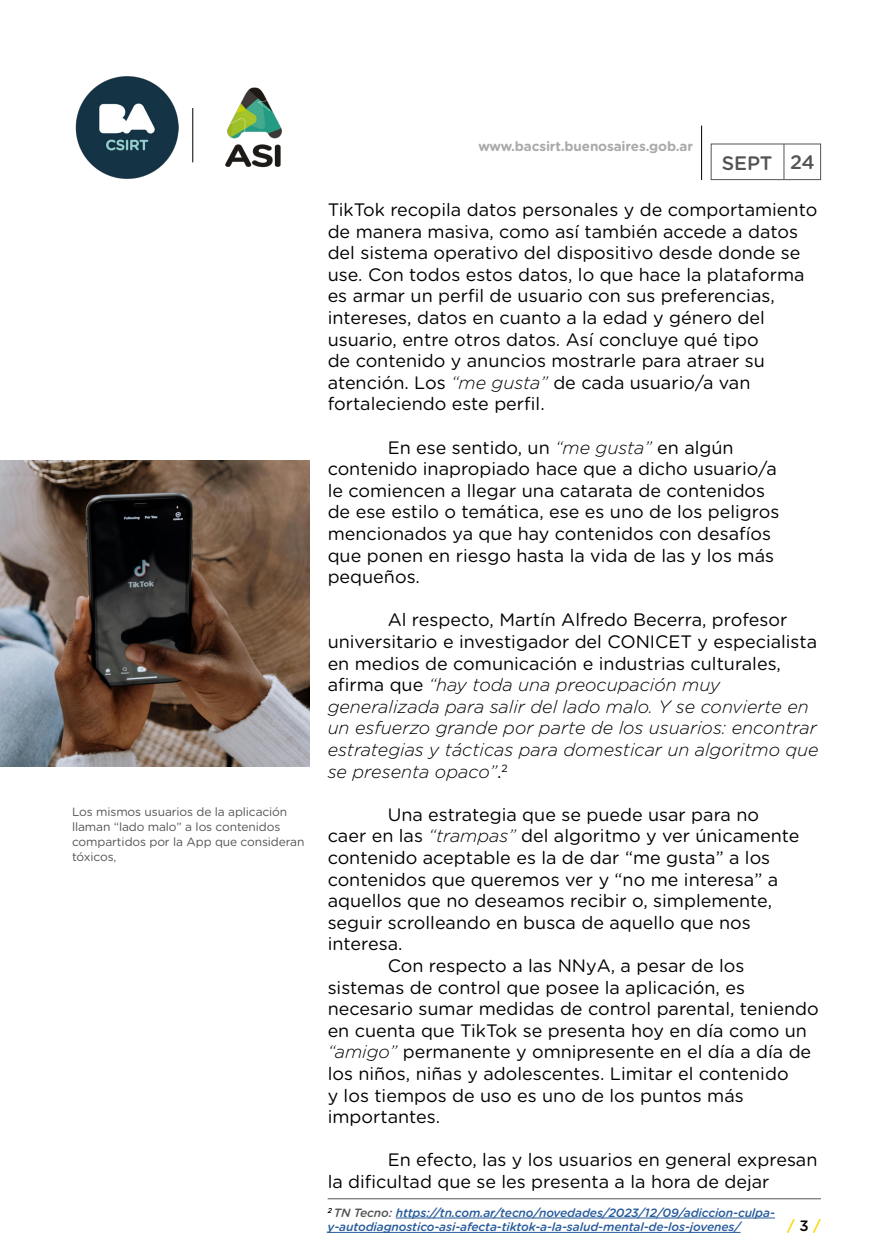
<style>
.page{position:relative;width:893px;height:1260px;background:#fff}
.page>*{position:absolute;margin:0;border:0;box-sizing:border-box;transform-origin:0 0}
.t1{font:500 19.5px "Gotham Rounded";letter-spacing:-.01em;color:#545454}
.t2{font:18px/21.6px "Gotham Rounded";color:#000}
.t3{font:italic 300 18px/21.6px "Gotham Rounded";color:#000}
.t4{font:500 15px "Gotham Rounded";color:#fcd600}
.t5{font:700 13.5px "Gotham Rounded";letter-spacing:-.01em;color:#545454}
.t6{font:italic 500 12px/14.4px "Gotham Rounded";letter-spacing:-.01em;color:#275b9b}
.t7{font:12px/15px "Gotham Rounded";letter-spacing:-.01em;color:#545454}
.s1{font-weight:300;font-style:italic}
.s2{font-weight:400;font-style:normal}
.s3{color:#545454}
.s4{color:#000}
</style>
<div class="page">
<div style="left:711px;top:144px;width:110px;height:36px;border:1px solid #545454"></div>
<hr style="left:784px;top:144px;width:1px;height:36px;background:#545454">
<hr style="left:193px;top:108px;width:1px;height:54px;background:#000">
<hr style="left:701px;top:126px;width:1px;height:54px;background:#000">
<img style="left:76px;top:76px;width:102px;height:102px">
<img style="left:225px;top:87px;width:57px;height:81px">
<hr style="left:328px;top:1199px;width:493px;height:1px;background:#545454">
<img style="left:0;top:461px;width:310px;height:306px">
<hr style="left:396px;top:1218px;width:379px;height:1px;background:#275b9b">
<hr style="left:328px;top:1232px;width:413px;height:1px;background:#275b9b">
<p class="t7" style="left:72px;top:804px;width:234px">Los mismos usuarios de la aplicación llaman “lado malo” a los contenidos compartidos por la App que consideran tóxicos,</p>
<p class="t5" style="left:478px;top:137px;width:216px">www.bacsirt.buenosaires.gob.ar</p>
<p class="t1" style="left:722px;top:149px;width:94px">SEPT 24</p>
<p class="t2" style="left:328px;top:198px;width:491px">TikTok recopila datos personales y de comportamiento de manera masiva, como así también accede a datos del sistema operativo del dispositivo desde donde se use. Con todos estos datos, lo que hace la plataforma es armar un perfil de usuario con sus preferencias, intereses, datos en cuanto a la edad y género del usuario, entre otros datos. Así concluye qué tipo<br>de contenido y anuncios mostrarle para atraer su atención. Los <span class="s1">“me gusta”</span> de cada usuario/a van fortaleciendo este perfil.</p>
<p class="t2" style="left:328px;top:436px;width:453px;text-indent:60px">En ese sentido, un <span class="s1">“me gusta”</span> en algún contenido inapropiado hace que a dicho usuario/a le comiencen a llegar una catarata de contenidos de ese estilo o temática, ese es uno de los peligros mencionados ya que hay contenidos con desafíos que ponen en riesgo hasta la vida de las y los más pequeños.</p>
<p class="t3" style="left:328px;top:608px;width:492px;text-indent:60px"><span class="s2">Al respecto, Martín Alfredo Becerra, profesor universitario e investigador del CONICET y especialista en medios de comunicación e industrias culturales, afirma que</span> “hay toda una preocupación muy generalizada para salir del lado malo. Y se convierte en un esfuerzo grande por parte de los usuarios: encontrar estrategias y tácticas para domesticar un algoritmo que se presenta opaco”<span class="s2">.</span><sup>2</sup></p>
<p class="t2" style="left:388px;top:803px;width:373px">Una estrategia que se puede usar para no</p>
<p class="t2" style="left:328px;top:824px;width:473px">caer en las <span class="s1">“trampas”</span> del algoritmo y ver únicamente</p>
<p class="t2" style="left:328px;top:846px;width:444px">contenido aceptable es la de dar “me gusta” a los</p>
<p class="t2" style="left:328px;top:868px;width:452px">contenidos que queremos ver y “no me interesa” a</p>
<p class="t2" style="left:328px;top:889px;width:446px">aquellos que no deseamos recibir o, simplemente,</p>
<p class="t2" style="left:328px;top:911px;width:425px">seguir scrolleando en busca de aquello que nos</p>
<p class="t2" style="left:328px;top:932px;width:76px">interesa.</p>
<p class="t2" style="left:388px;top:954px;width:358px">Con respecto a las NNyA, a pesar de los</p>
<p class="t2" style="left:328px;top:976px;width:419px">sistemas de control que posee la aplicación, es</p>
<p class="t2" style="left:328px;top:997px;width:493px">necesario sumar medidas de control parental, teniendo</p>
<p class="t2" style="left:328px;top:1019px;width:481px">en cuenta que TikTok se presenta hoy en día como un</p>
<p class="t2" style="left:328px;top:1040px;width:485px"><span class="s1">“amigo”</span> permanente y omnipresente en el día a día de</p>
<p class="t2" style="left:328px;top:1062px;width:462px">los niños, niñas y adolescentes. Limitar el contenido</p>
<p class="t2" style="left:328px;top:1084px;width:418px">y los tiempos de uso es uno de los puntos más</p>
<p class="t2" style="left:328px;top:1105px;width:114px">importantes.</p>
<p class="t2" style="left:328px;top:1148px;width:491px;text-indent:60px">En efecto, las y los usuarios en general expresan la dificultad que se les presenta a la hora de dejar</p>
<p class="t6" style="left:328px;top:1205px;width:449px"><sup>2</sup> <span class="s3">TN Tecno:</span> https://tn.com.ar/tecno/novedades/2023/12/09/adiccion-culpa&shy;y-autodiagnostico-asi-afecta-tiktok-a-la-salud-mental-de-los-jovenes/</p>
<p class="t4" style="left:787px;top:1215px;width:35px">/ <span class="s4">3</span> /</p>
</div>
